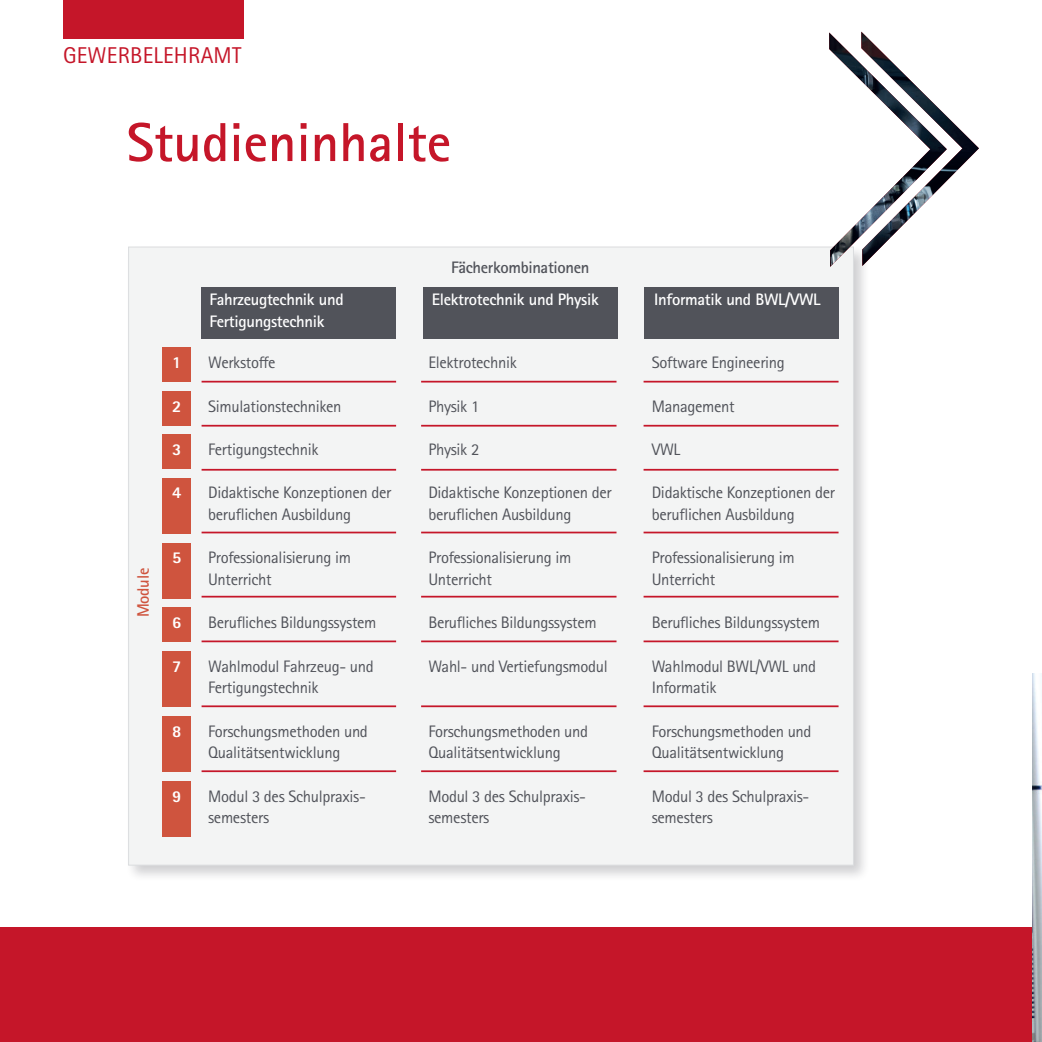
<style>
.page{position:relative;width:1042px;height:1042px;background:#fff}
.page>*{position:absolute;margin:0;border:0;box-sizing:border-box;transform-origin:0 0}
.t1{font:700 54.95px "Rotis Sans Serif Std";color:#c51629}
.t2{font:22.93px "Rotis Sans Serif Std";letter-spacing:.01em;color:#c51629}
.t3{font:16.62px/21.7px "Rotis Sans Serif Std";letter-spacing:-.02em;color:#51535a}
.t4{font:700 16.62px/21.7px "Rotis Sans Serif Std";letter-spacing:-.02em;color:#fff}
.t5{font:700 16.62px "Rotis Sans Serif Std";letter-spacing:-.02em;color:#51535a}
.t6{font:800 16.62px "Rotis Sans Serif Std";color:#fff}
.t7{font:700 16.62px "Rotis Sans Serif Std";letter-spacing:-.02em;color:#cf543e}
</style>
<div class="page">
<div style="left:126px;top:244px;width:744px;height:638px;background:#0f0f1b;opacity:.2"></div>
<div style="left:128px;top:247px;width:725px;height:618px;background:#f3f4f4;border:1px solid #dbdddf"></div>
<div style="left:63px;top:0;width:180px;height:39px;background:#c51629"></div>
<hr style="left:643px;top:770px;width:195px;height:2px;background:#c51629">
<hr style="left:643px;top:705px;width:195px;height:2px;background:#c51629">
<hr style="left:643px;top:640px;width:195px;height:2px;background:#c51629">
<hr style="left:643px;top:596px;width:195px;height:1px;background:#c51629">
<hr style="left:643px;top:532px;width:195px;height:1px;background:#c51629">
<hr style="left:643px;top:469px;width:195px;height:2px;background:#c51629">
<hr style="left:643px;top:425px;width:195px;height:1px;background:#c51629">
<hr style="left:643px;top:381px;width:195px;height:1px;background:#c51629">
<hr style="left:421px;top:770px;width:195px;height:2px;background:#c51629">
<hr style="left:421px;top:705px;width:195px;height:2px;background:#c51629">
<hr style="left:421px;top:640px;width:195px;height:2px;background:#c51629">
<hr style="left:421px;top:596px;width:195px;height:1px;background:#c51629">
<hr style="left:421px;top:532px;width:195px;height:1px;background:#c51629">
<hr style="left:421px;top:469px;width:195px;height:2px;background:#c51629">
<hr style="left:421px;top:425px;width:195px;height:1px;background:#c51629">
<hr style="left:421px;top:381px;width:195px;height:1px;background:#c51629">
<hr style="left:202px;top:770px;width:194px;height:2px;background:#c51629">
<hr style="left:202px;top:705px;width:194px;height:2px;background:#c51629">
<hr style="left:202px;top:640px;width:194px;height:2px;background:#c51629">
<hr style="left:202px;top:596px;width:194px;height:1px;background:#c51629">
<hr style="left:202px;top:532px;width:194px;height:1px;background:#c51629">
<hr style="left:202px;top:469px;width:194px;height:2px;background:#c51629">
<hr style="left:202px;top:425px;width:194px;height:1px;background:#c51629">
<hr style="left:202px;top:381px;width:194px;height:1px;background:#c51629">
<svg style="left:829px;top:32px;width:150px;height:149px"></svg>
<img style="left:829px;top:33px;width:118px;height:234px">
<div style="left:201px;top:287px;width:195px;height:51px;background:#51535a"></div>
<div style="left:423px;top:287px;width:194px;height:51px;background:#51535a"></div>
<div style="left:644px;top:287px;width:194px;height:51px;background:#51535a"></div>
<div style="left:162px;top:348px;width:29px;height:34px;background:#cf543e"></div>
<div style="left:162px;top:391px;width:29px;height:34px;background:#cf543e"></div>
<div style="left:162px;top:434px;width:29px;height:35px;background:#cf543e"></div>
<div style="left:162px;top:608px;width:29px;height:34px;background:#cf543e"></div>
<div style="left:162px;top:478px;width:29px;height:56px;background:#cf543e"></div>
<div style="left:162px;top:651px;width:29px;height:56px;background:#cf543e"></div>
<div style="left:162px;top:543px;width:29px;height:55px;background:#cf543e"></div>
<div style="left:162px;top:716px;width:29px;height:56px;background:#cf543e"></div>
<div style="left:162px;top:781px;width:29px;height:56px;background:#cf543e"></div>
<div style="left:0;top:928px;width:1042px;height:114px;background:#c51629"></div>
<img style="left:1032px;top:673px;width:10px;height:369px">
<h2 class="t2" style="left:63px;top:41px;width:180px">GEWERBELEHRAMT</h2>
<h1 class="t1" style="left:126px;top:108px;width:326px">Studieninhalte</h1>
<p class="t7" style="left:133px;top:617px;width:51px;rotate:-90deg">Module</p>
<p class="t6" style="left:172px;top:352px;width:11px">1</p>
<p class="t6" style="left:172px;top:395px;width:11px">2</p>
<p class="t6" style="left:172px;top:439px;width:11px">3</p>
<p class="t6" style="left:172px;top:482px;width:11px">4</p>
<p class="t6" style="left:172px;top:547px;width:11px">5</p>
<p class="t6" style="left:172px;top:612px;width:11px">6</p>
<p class="t6" style="left:172px;top:655px;width:11px">7</p>
<p class="t6" style="left:172px;top:720px;width:11px">8</p>
<p class="t6" style="left:172px;top:785px;width:11px">9</p>
<h2 class="t4" style="left:209px;top:289px;width:136px">Fahrzeugtechnik und<br>Fertigungstechnik</h2>
<p class="t3" style="left:208px;top:352px;width:69px">Werkstofe</p>
<p class="t3" style="left:208px;top:395px;width:135px">Simulationstechniken</p>
<p class="t3" style="left:208px;top:438px;width:112px">Fertigungstechnik</p>
<p class="t3" style="left:208px;top:482px;width:185px">Didaktische Konzeptionen der berufichen Ausbildung</p>
<p class="t3" style="left:208px;top:547px;width:144px">Professionalisierung im<br>Unterricht</p>
<p class="t3" style="left:208px;top:612px;width:170px">Berufiches Bildungssystem</p>
<p class="t3" style="left:208px;top:655px;width:167px">Wahlmodul Fahrzeug- und<br>Fertigungstechnik</p>
<p class="t3" style="left:208px;top:720px;width:161px">Forschungsmethoden und<br>Qualitätsentwicklung</p>
<p class="t3" style="left:208px;top:785px;width:159px">Modul 3 des Schulpraxis&shy;semesters</p>
<h5 class="t5" style="left:451px;top:257px;width:140px">Fächerkombinationen</h5>
<h2 class="t4" style="left:432px;top:289px;width:168px">Elektrotechnik und Physik</h2>
<p class="t3" style="left:428px;top:352px;width:90px">Elektrotechnik</p>
<p class="t3" style="left:428px;top:395px;width:52px">Physik 1</p>
<p class="t3" style="left:428px;top:438px;width:52px">Physik 2</p>
<p class="t3" style="left:428px;top:482px;width:185px">Didaktische Konzeptionen der berufichen Ausbildung</p>
<p class="t3" style="left:428px;top:547px;width:144px">Professionalisierung im<br>Unterricht</p>
<p class="t3" style="left:428px;top:612px;width:170px">Berufiches Bildungssystem</p>
<p class="t3" style="left:428px;top:655px;width:181px">Wahl- und Vertiefungsmodul</p>
<p class="t3" style="left:428px;top:720px;width:161px">Forschungsmethoden und<br>Qualitätsentwicklung</p>
<p class="t3" style="left:428px;top:785px;width:159px">Modul 3 des Schulpraxis&shy;semesters</p>
<h2 class="t4" style="left:654px;top:289px;width:168px">Informatik und BWL/VWL</h2>
<p class="t3" style="left:652px;top:352px;width:135px">Software Engineering</p>
<p class="t3" style="left:652px;top:395px;width:84px">Management</p>
<p class="t3" style="left:652px;top:438px;width:30px">VWL</p>
<p class="t3" style="left:652px;top:482px;width:185px">Didaktische Konzeptionen der berufichen Ausbildung</p>
<p class="t3" style="left:652px;top:547px;width:144px">Professionalisierung im<br>Unterricht</p>
<p class="t3" style="left:652px;top:612px;width:170px">Berufiches Bildungssystem</p>
<p class="t3" style="left:652px;top:655px;width:166px">Wahlmodul BWL/VWL und<br>Informatik</p>
<p class="t3" style="left:652px;top:720px;width:161px">Forschungsmethoden und<br>Qualitätsentwicklung</p>
<p class="t3" style="left:652px;top:785px;width:159px">Modul 3 des Schulpraxis&shy;semesters</p>
</div>
